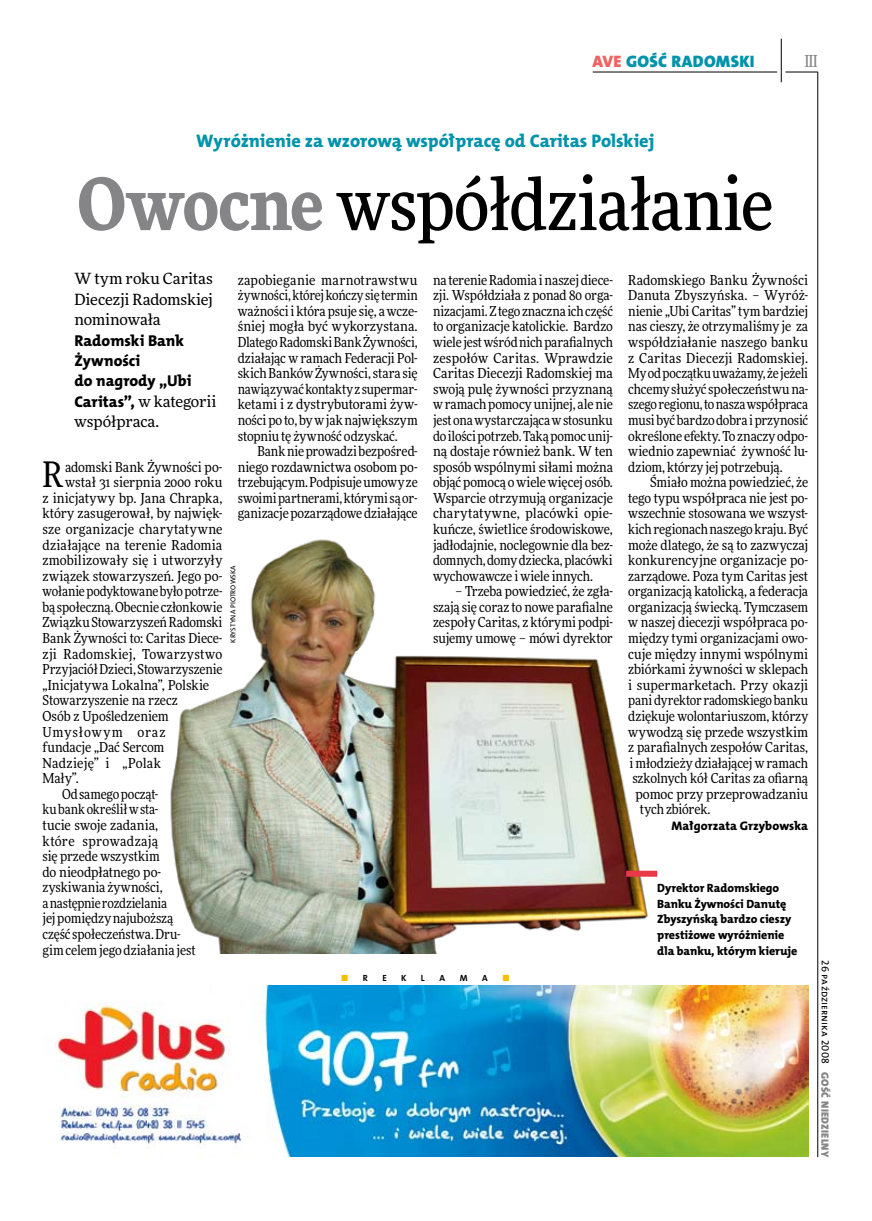
<style>
.page{position:relative;width:872px;height:1221px;background:#fff}
.page>*{position:absolute;margin:0;border:0;box-sizing:border-box;transform-origin:0 0}
.t1{font:500 72px "Freeday Narrow";letter-spacing:-.01em;color:#000}
.t2{font:35.25px "Freeday Narrow News";color:#000}
.t3{font:18.3px "The Mix HP8 Ex Bld";color:#0093aa}
.t4{font:16.65px "The Mix HP9 Blk";letter-spacing:.02em;color:#0093aa}
.t5{font:500 16.5px "Freeday Narrow";color:#858486;scale:.9 1}
.t6{font:15.75px/20.4px "The Mix HP8 Ex Bld";letter-spacing:.005em;color:#000}
.t7{font:15.45px/20.4px "Freeday News";letter-spacing:-.005em;color:#000;text-align:justify}
.t8{font:13.8px/15.6px "Freeday Narrow News";letter-spacing:-.005em;color:#000;text-align:justify}
.t9{font:13.8px "Freeday Narrow News";letter-spacing:.015em;color:#000}
.t10{font:13.8px "Freeday Narrow News";letter-spacing:.02em;color:#000}
.t11{font:13.8px "Freeday Narrow News";letter-spacing:.06em;color:#000}
.t12{font:12.45px "The Mix HP8 Ex Bld";letter-spacing:.005em;color:#000}
.t13{font:12px/15.6px "The Mix HP8 Ex Bld";letter-spacing:-.005em;color:#000}
.t14{font:10.5px "The Mix HP5 Plain";letter-spacing:.01em;color:#000}
.t15{font:10.5px "The Mix HP9 Blk";letter-spacing:.025em;color:#858486}
.t16{font:9px "The Mix HP7 Bld";color:#000}
.t17{font:9px "The Mix HP7 Bld";color:#f9be00}
.t18{font:7.2px "The Mix HP5 Plain";letter-spacing:.015em;color:#000}
.s1{color:#ef6463}
.s2{font-weight:900;color:#858486}
.s3{font-family:"The Mix HP8 Ex Bld";font-size:15.75px}
.s4{color:#000}
</style>
<div class="page">
<hr style="left:817px;top:72px;width:1px;height:1084px;background:#000">
<hr style="left:781px;top:39px;width:1px;height:43px;background:#000">
<hr style="left:785px;top:72px;width:32px;height:1px;background:#000">
<hr style="left:592px;top:72px;width:185px;height:1px;background:#000">
<img style="left:55px;top:985px;width:753px;height:171px">
<img style="left:170px;top:539px;width:487px;height:414px">
<div style="left:626px;top:870px;width:31px;height:6px;background:#eb3848"></div>
<p class="t4" style="left:592px;top:50px;width:164px"><span class="s1">AVE</span> GOŚĆ RADOMSKI</p>
<p class="t5" style="left:804px;top:50px;width:16px">III</p>
<h3 class="t3" style="left:196px;top:129px;width:459px">Wyróżnienie za wzorową współpracę od Caritas Polskiej</h3>
<h1 class="t1" style="left:77px;top:159px;width:697px"><span class="s2">Owocne</span> współdziałanie</h1>
<p class="t7" style="left:74px;top:268px;width:140px">W tym roku Caritas Diecezji Radomskiej nominowała</p>
<p class="t6" style="left:74px;top:330px;width:118px">Radomski Bank<br>Żywności<br>do nagrody „Ubi</p>
<p class="t7" style="left:74px;top:391px;width:143px"><span class="s3">Caritas”,</span> w kategorii współpraca.</p>
<p class="t8" style="left:628px;top:272px;width:181px">Radomskiego Banku Żywności Danuta Zbyszyńska. – Wyróż&shy;nienie „Ubi Caritas” tym bardziej nas cieszy, że otrzymaliśmy je za współdziałanie naszego banku z Caritas Diecezji Radomskiej.<br>My od początku uważamy, że jeżeli chcemy służyć społeczeństwu na&shy;szego regionu, to nasza współpraca musi być bardzo dobra iprzynosić określone efekty. To znaczy odpo&shy;wiednio zapewniać żywność lu&shy;dziom, którzy jej potrzebują.</p>
<p class="t8" style="left:650px;top:474px;width:159px">Śmiało można powiedzieć, że</p>
<p class="t8" style="left:628px;top:490px;width:181px">tego typu współpraca nie jest po-</p>
<p class="t8" style="left:628px;top:505px;width:181px">wszechnie stosowana we wszyst-</p>
<p class="t8" style="left:628px;top:521px;width:181px">kich regionach naszego kraju. Być</p>
<p class="t8" style="left:628px;top:536px;width:181px">może dlatego, że są to zazwyczaj</p>
<p class="t8" style="left:628px;top:552px;width:181px">konkurencyjne organizacje po-</p>
<p class="t8" style="left:628px;top:568px;width:181px">zarządowe. Poza tym Caritas jest</p>
<p class="t8" style="left:628px;top:583px;width:181px">organizacją katolicką, a federacja</p>
<p class="t8" style="left:628px;top:599px;width:181px">organizacją świecką. Tymczasem</p>
<p class="t8" style="left:628px;top:614px;width:181px">w naszej diecezji współpraca po-</p>
<p class="t8" style="left:628px;top:630px;width:181px">między tymi organizacjami owo-</p>
<p class="t8" style="left:628px;top:645px;width:181px">cuje między innymi wspólnymi</p>
<p class="t8" style="left:628px;top:661px;width:181px">zbiórkami żywności w sklepach</p>
<p class="t8" style="left:628px;top:677px;width:181px">i supermarketach. Przy okazji</p>
<p class="t8" style="left:628px;top:692px;width:181px">pani dyrektor radomskiego banku</p>
<p class="t8" style="left:628px;top:708px;width:181px">dziękuje wolontariuszom, którzy</p>
<p class="t8" style="left:628px;top:723px;width:181px">wywodzą się przede wszystkim</p>
<p class="t8" style="left:628px;top:739px;width:181px">z parafialnych zespołów Caritas,</p>
<p class="t8" style="left:629px;top:754px;width:180px">i młodzieży działającej w ramach</p>
<p class="t8" style="left:632px;top:770px;width:177px">szkolnych kół Caritas za ofiarną</p>
<p class="t8" style="left:635px;top:786px;width:174px">pomoc przy przeprowadzaniu</p>
<p class="t8" style="left:640px;top:801px;width:72px">tych zbiórek.</p>
<p class="t12" style="left:671px;top:817px;width:138px">Małgorzata Grzybowska</p>
<p class="t8" style="left:238px;top:272px;width:181px">zapobieganie marnotrawstwu żywności, której kończy się termin ważności i która psuje się, awcze&shy;śniej mogła być wykorzystana.<br>Dlatego Radomski Bank Żywności, działając w ramach Federacji Pol&shy;skich Banków Żywności, stara się nawiązywać kontakty z supermar&shy;ketami i z dystrybutorami żyw&shy;ności po to, by wjak największym stopniu tę żywność odzyskać.</p>
<p class="t8" style="left:238px;top:443px;width:181px;text-indent:20px">Bank nie prowadzi bezpośred&shy;niego rozdawnictwa osobom po&shy;trzebującym. Podpisuje umowy ze swoimi partnerami, którymi są or&shy;ganizacje pozarządowe działające</p>
<p class="t8" style="left:433px;top:272px;width:181px">na terenie Radomia inaszej diece&shy;zji. Współdziała z ponad 80 orga&shy;nizacjami. Ztego znaczna ich część to organizacje katolickie. Bardzo wiele jest wśród nich parafialnych zespołów Caritas. Wprawdzie Caritas Diecezji Radomskiej ma swoją pulę żywności przyznaną wramach pomocy unijnej, ale nie jest ona wystarczająca wstosunku do ilości potrzeb. Taką pomoc unij&shy;ną dostaje również bank. W ten sposób wspólnymi siłami można objąć pomocą owiele więcej osób.<br>Wsparcie otrzymują organizacje charytatywne, placówki opie&shy;kuńcze, świetlice środowiskowe, jadłodajnie, noclegownie dla bez&shy;domnych, domy dziecka, placówki wychowawcze i wiele innych.</p>
<p class="t8" style="left:433px;top:583px;width:181px;text-indent:22px">– Trzeba powiedzieć, że zgła&shy;szają się coraz to nowe parafialne zespoły Caritas, z którymi podpi&shy;sujemy umowę – mówi dyrektor</p>
<h2 class="t2" style="left:43px;top:453px;width:22px">R</h2>
<p class="t8" style="left:65px;top:459px;width:159px">adomski Bank Żywności po-</p>
<p class="t8" style="left:65px;top:474px;width:159px">wstał 31 sierpnia 2000 roku</p>
<p class="t8" style="left:43px;top:490px;width:181px">z inicjatywy bp. Jana Chrapka,</p>
<p class="t8" style="left:43px;top:505px;width:181px">który zasugerował, by najwięk-</p>
<p class="t9" style="left:43px;top:520px;width:181px">sze organizacje charytatywne</p>
<p class="t8" style="left:43px;top:536px;width:181px">działające na terenie Radomia</p>
<p class="t8" style="left:43px;top:552px;width:181px">zmobilizowały się i utworzyły</p>
<p class="t8" style="left:43px;top:568px;width:181px">związek stowarzyszeń. Jego po-</p>
<p class="t8" style="left:43px;top:583px;width:181px">wołanie podyktowane było potrze-</p>
<p class="t8" style="left:43px;top:599px;width:181px">bą społeczną. Obecnie członkowie</p>
<p class="t8" style="left:43px;top:614px;width:181px">Związku Stowarzyszeń Radomski</p>
<p class="t8" style="left:43px;top:630px;width:181px">Bank Żywności to: Caritas Diece-</p>
<p class="t10" style="left:43px;top:645px;width:181px">zji Radomskiej, Towarzystwo</p>
<p class="t8" style="left:43px;top:661px;width:181px">Przyjaciół Dzieci, Stowarzyszenie</p>
<p class="t8" style="left:43px;top:677px;width:168px">„Inicjatywa Lokalna”, Polskie</p>
<p class="t8" style="left:43px;top:692px;width:137px">Stowarzyszenie na rzecz</p>
<p class="t8" style="left:43px;top:708px;width:128px">Osób z Upośledzeniem</p>
<p class="t11" style="left:43px;top:723px;width:125px">Umysłowym oraz</p>
<p class="t8" style="left:43px;top:739px;width:123px">fundacje „Dać Sercom</p>
<p class="t9" style="left:43px;top:754px;width:120px">Nadzieję” i „Polak</p>
<p class="t8" style="left:43px;top:770px;width:38px">Mały”.</p>
<p class="t8" style="left:62px;top:786px;width:98px">Od samego począt-</p>
<p class="t8" style="left:43px;top:801px;width:117px">ku bank określił wsta-</p>
<p class="t8" style="left:43px;top:817px;width:117px">tucie swoje zadania,</p>
<p class="t10" style="left:43px;top:832px;width:117px">które sprowadzają</p>
<p class="t8" style="left:43px;top:848px;width:119px">się przede wszystkim</p>
<p class="t8" style="left:43px;top:863px;width:120px">do nieodpłatnego po-</p>
<p class="t8" style="left:43px;top:879px;width:122px">zyskiwania żywności,</p>
<p class="t8" style="left:43px;top:895px;width:126px">anastępnie rozdzielania</p>
<p class="t8" style="left:43px;top:910px;width:132px">jej pomiędzy najuboższą</p>
<p class="t8" style="left:43px;top:926px;width:140px">część społeczeństwa. Dru-</p>
<p class="t8" style="left:43px;top:941px;width:155px">gim celem jego działania jest</p>
<p class="t18" style="left:228px;top:642px;width:79px;rotate:-90deg">Krystyna Piotrowska</p>
<p class="t13" style="left:657px;top:880px;width:142px">Dyrektor Radomskiego<br>Banku Żywności Danutę<br>Zbyszyńską bardzo cieszy prestiżowe wyróżnienie dla banku, którym kieruje</p>
<p class="t17" style="left:341px;top:972px;width:28px">■ <span class="s4">R</span></p>
<p class="t16" style="left:382px;top:972px;width:6px">E</p>
<p class="t16" style="left:401px;top:972px;width:7px">K</p>
<p class="t16" style="left:421px;top:972px;width:5px">L</p>
<p class="t16" style="left:439px;top:972px;width:18px">AMA</p>
<p class="t17" style="left:502px;top:972px;width:9px">■</p>
<p class="t14" style="left:832px;top:960px;width:105px;rotate:90deg">26 października 2008</p>
<p class="t15" style="left:832px;top:1071px;width:87px;rotate:90deg">GOŚĆ NIEDZIELNY</p>
</div>
